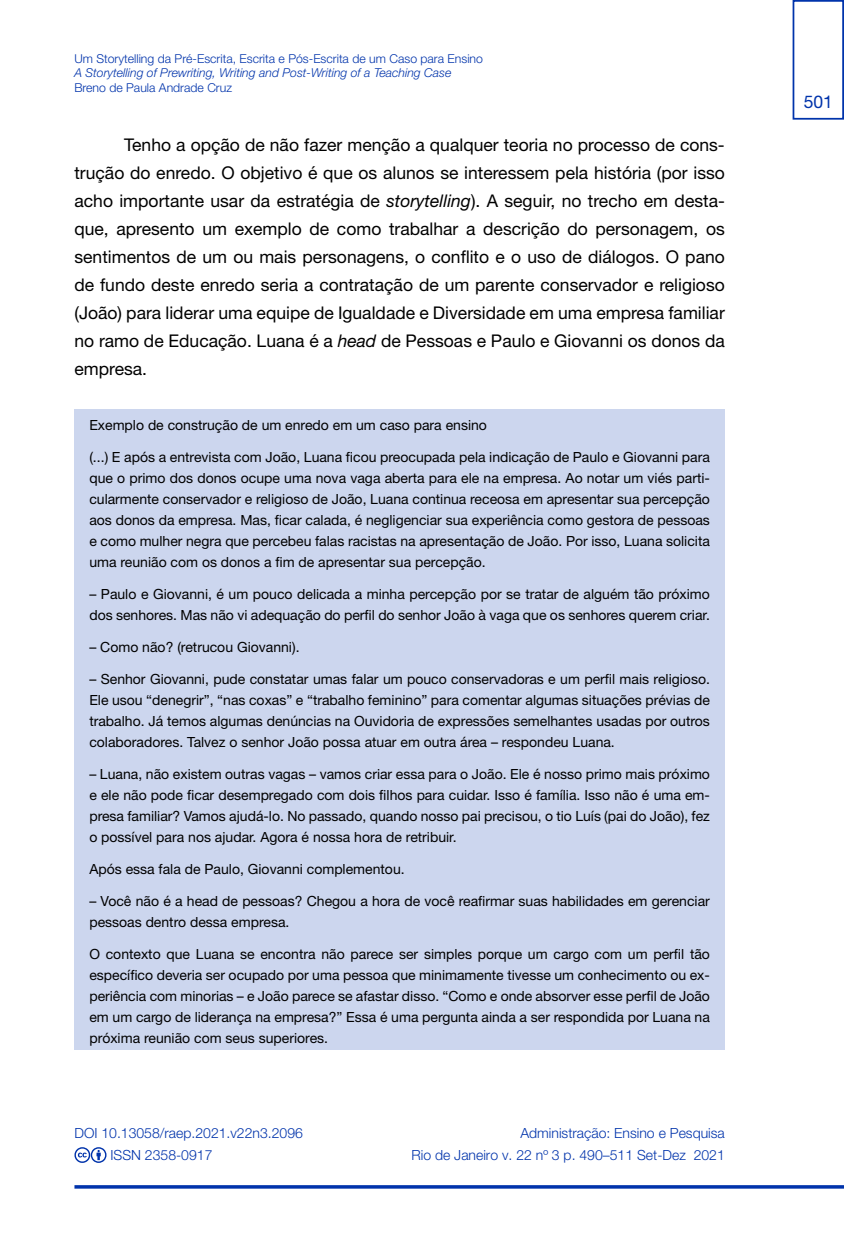
<style>
.page{position:relative;width:844px;height:1241px;background:#fff}
.page>*{position:absolute;margin:0;border:0;box-sizing:border-box;transform-origin:0 0}
.t1{font:17.5px/28px "Helvetica Neue";color:#000;text-align:justify}
.t2{font:17.5px "Helvetica Neue";color:#0033ab}
.t3{font:14px/21px "Helvetica Neue";color:#000;text-align:justify}
.t4{font:300 14px/21.7px "Helvetica Neue";color:#0033ab}
.t5{font:300 12.25px "Helvetica Neue";color:#0033ab}
.t6{font:italic 300 12.25px "Helvetica Neue";color:#0033ab}
.s1{font-style:italic}
</style>
<div class="page">
<svg style="left:74px;top:1185px;width:769px;height:3px;fill:#0033ab"></svg>
<svg style="left:74px;top:1147px;width:32px;height:15px"></svg>
<div style="left:792px;top:0;width:51px;height:120px;border:2px solid #0033ab"></div>
<div style="left:74px;top:410px;width:650px;height:639px;background:#ccd6ee"></div>
<p class="t5" style="left:74px;top:48px;width:410px">Um Storytelling da Pré-Escrita, Escrita e Pós-Escrita de um Caso para Ensino</p>
<p class="t6" style="left:74px;top:63px;width:378px">A Storytelling of Prewriting, Writing and Post-Writing of a Teaching Case</p>
<p class="t5" style="left:74px;top:78px;width:159px">Breno de Paula Andrade Cruz</p>
<p class="t1" style="left:74px;top:131px;width:651px;text-indent:50px">Tenho a opção de não fazer menção a qualquer teoria no processo de cons&shy;trução do enredo. O objetivo é que os alunos se interessem pela história (por isso acho importante usar da estratégia de <span class="s1">storytelling</span>). A seguir, no trecho em desta&shy;que, apresento um exemplo de como trabalhar a descrição do personagem, os sentimentos de um ou mais personagens, o conflito e o uso de diálogos. O pano de fundo deste enredo seria a contratação de um parente conservador e religioso (João) para liderar uma equipe de Igualdade e Diversidade em uma empresa familiar no ramo de Educação. Luana é a <span class="s1">head</span> de Pessoas e Paulo e Giovanni os donos da empresa.</p>
<p class="t3" style="left:89px;top:415px;width:399px">Exemplo de construção de um enredo em um caso para ensino</p>
<p class="t3" style="left:89px;top:447px;width:622px">(...) E após a entrevista com João, Luana ficou preocupada pela indicação de Paulo e Giovanni para que o primo dos donos ocupe uma nova vaga aberta para ele na empresa. Ao notar um viés parti&shy;cularmente conservador e religioso de João, Luana continua receosa em apresentar sua percepção aos donos da empresa. Mas, ficar calada, é negligenciar sua experiência como gestora de pessoas e como mulher negra que percebeu falas racistas na apresentação de João. Por isso, Luana solicita uma reunião com os donos a fim de apresentar sua percepção.</p>
<p class="t3" style="left:89px;top:584px;width:622px">– Paulo e Giovanni, é um pouco delicada a minha percepção por se tratar de alguém tão próximo dos senhores. Mas não vi adequação do perfil do senhor João à vaga que os senhores querem criar.</p>
<p class="t3" style="left:89px;top:637px;width:212px">– Como não? (retrucou Giovanni).</p>
<p class="t3" style="left:89px;top:669px;width:622px">– Senhor Giovanni, pude constatar umas falar um pouco conservadoras e um perfil mais religioso.<br>Ele usou “denegrir”, “nas coxas” e “trabalho feminino” para comentar algumas situações prévias de trabalho. Já temos algumas denúncias na Ouvidoria de expressões semelhantes usadas por outros colaboradores. Talvez o senhor João possa atuar em outra área – respondeu Luana.</p>
<p class="t3" style="left:89px;top:764px;width:622px">– Luana, não existem outras vagas – vamos criar essa para o João. Ele é nosso primo mais próximo e ele não pode ficar desempregado com dois filhos para cuidar. Isso é família. Isso não é uma em&shy;presa familiar? Vamos ajudá-lo. No passado, quando nosso pai precisou, o tio Luís (pai do João), fez o possível para nos ajudar. Agora é nossa hora de retribuir.</p>
<p class="t3" style="left:89px;top:859px;width:317px">Após essa fala de Paulo, Giovanni complementou.</p>
<p class="t3" style="left:89px;top:891px;width:622px">– Você não é a head de pessoas? Chegou a hora de você reafirmar suas habilidades em gerenciar pessoas dentro dessa empresa.</p>
<p class="t3" style="left:89px;top:944px;width:622px">O contexto que Luana se encontra não parece ser simples porque um cargo com um perfil tão específico deveria ser ocupado por uma pessoa que minimamente tivesse um conhecimento ou ex&shy;periência com minorias – e João parece se afastar disso. “Como e onde absorver esse perfil de João em um cargo de liderança na empresa?” Essa é uma pergunta ainda a ser respondida por Luana na próxima reunião com seus superiores.</p>
<p class="t4" style="left:110px;top:1120px;width:194px;text-indent:-36px">DOI 10.13058/raep.2021.v22n3.2096<br>ISSN 2358-0917</p>
<p class="t4" style="left:411px;top:1120px;width:315px;text-align:right">Administração: Ensino e Pesquisa<br>Rio de Janeiro v. 22 nº 3 p. 490–511 Set-Dez 2021</p>
<p class="t2" style="left:803px;top:89px;width:31px">501</p>
</div>
